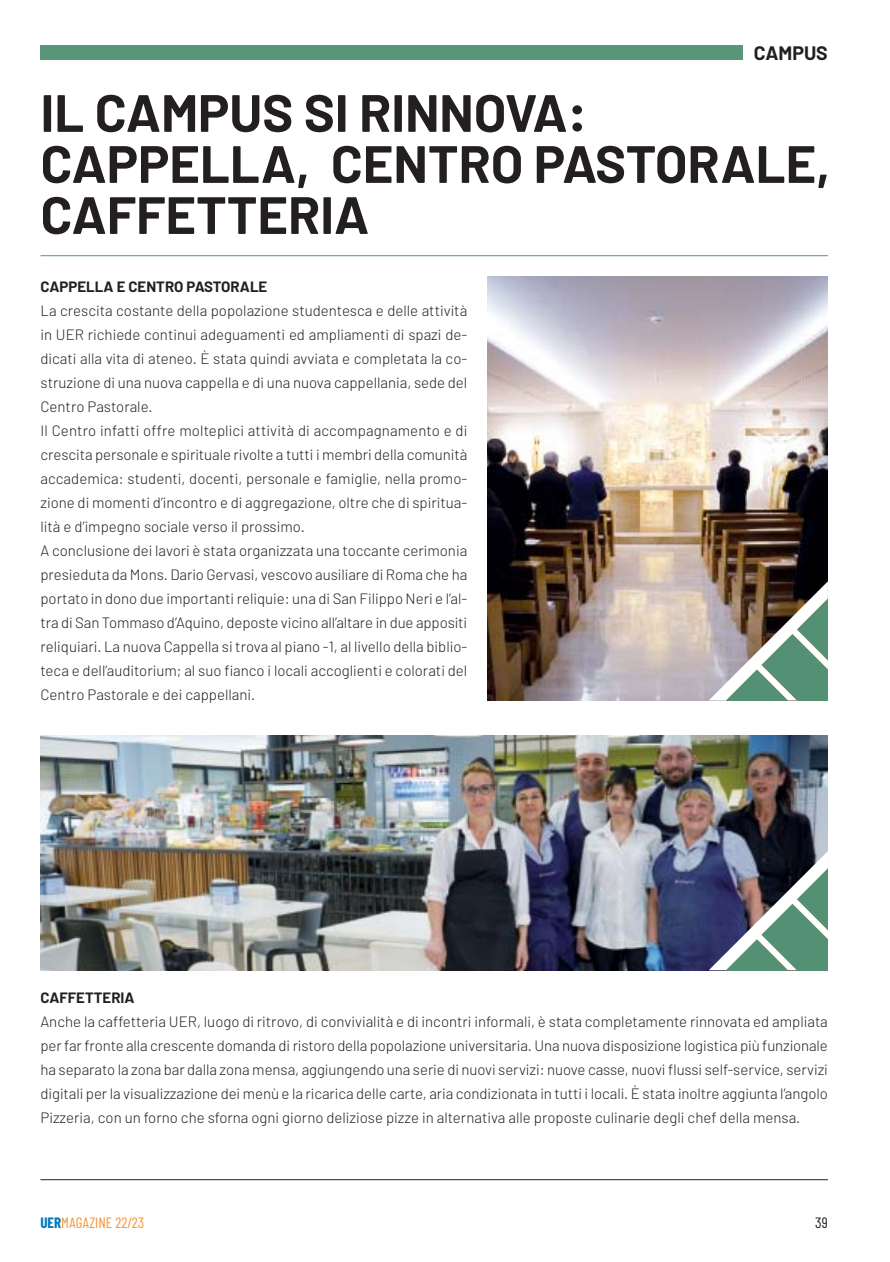
<style>
.page{position:relative;width:890px;height:1262px;background:#fff}
.page>*{position:absolute;margin:0;border:0;box-sizing:border-box;transform-origin:0 0}
.t1{font:700 52.35px/51px "Barlow";color:#231f20}
.t2{font:700 19.5px "Barlow";color:#231f20}
.t3{font:300 15px/24px "Barlow";color:#231f20;text-align:justify}
.t4{font:700 15px "Barlow";color:#231f20}
.t5{font:15px "Barlow Condensed";color:#f79433}
.t6{font:15px "Barlow Condensed";color:#231f20}
.s1{font-weight:700;color:#07b}
</style>
<div class="page">
<hr style="left:40px;top:1178px;width:787px;height:1px;background:#231f20">
<div style="left:40px;top:45px;width:702px;height:15px;background:#599577"></div>
<img style="left:40px;top:735px;width:787px;height:235px">
<svg style="left:708px;top:850px;width:119px;height:120px"></svg>
<hr style="left:40px;top:255px;width:787px;height:1px;background:#599577">
<img style="left:487px;top:276px;width:340px;height:424px">
<svg style="left:708px;top:581px;width:119px;height:119px"></svg>
<h2 class="t2" style="left:753px;top:46px;width:75px">CAMPUS</h2>
<h1 class="t1" style="left:40px;top:93px;width:790px">IL CAMPUS SI RINNOVA:<br>CAPPELLA, CENTRO PASTORALE,<br>CAFFETTERIA</h1>
<p class="t4" style="left:40px;top:281px;width:228px">CAPPELLA E CENTRO PASTORALE</p>
<p class="t3" style="left:40px;top:300px;width:428px;text-align:left">La crescita costante della popolazione studentesca e delle attività in UER richiede continui adeguamenti ed ampliamenti di spazi de&shy;dicati alla vita di ateneo. È stata quindi avviata e completata la co&shy;struzione di una nuova cappella e di una nuova cappellania, sede del Centro Pastorale.<br>Il Centro infatti offre molteplici attività di accompagnamento e di crescita personale e spirituale rivolte a tutti i membri della comunità accademica: studenti, docenti, personale e famiglie, nella promo&shy;zione di momenti d’incontro e di aggregazione, oltre che di spiritua&shy;lità e d’impegno sociale verso il prossimo.<br>A conclusione dei lavori è stata organizzata una toccante cerimonia presieduta da Mons. Dario Gervasi, vescovo ausiliare di Roma che ha portato in dono due importanti reliquie: una di San Filippo Neri e l’al&shy;tra di San Tommaso d’Aquino, deposte vicino all’altare in due appositi reliquiari. La nuova Cappella si trova al piano -1, al livello della biblio&shy;teca e dell’auditorium; al suo fianco i locali accoglienti e colorati del Centro Pastorale e dei cappellani.</p>
<p class="t4" style="left:40px;top:992px;width:96px">CAFFETTERIA</p>
<p class="t3" style="left:40px;top:1011px;width:788px">Anche la caffetteria UER, luogo di ritrovo, di convivialità e di incontri informali, è stata completamente rinnovata ed ampliata per far fronte alla crescente domanda di ristoro della popolazione universitaria. Una nuova disposizione logistica più funzionale ha separato la zona bar dalla zona mensa, aggiungendo una serie di nuovi servizi: nuove casse, nuovi flussi self-service, servizi digitali per la visualizzazione dei menù e la ricarica delle carte, aria condizionata in tutti i locali. È stata inoltre aggiunta l’angolo Pizzeria, con un forno che sforna ogni giorno deliziose pizze in alternativa alle proposte culinarie degli chef della mensa.</p>
<p class="t5" style="left:40px;top:1217px;width:105px"><span class="s1">UER</span>MAGAZINE 22/23</p>
<p class="t6" style="left:814px;top:1217px;width:14px">39</p>
</div>
